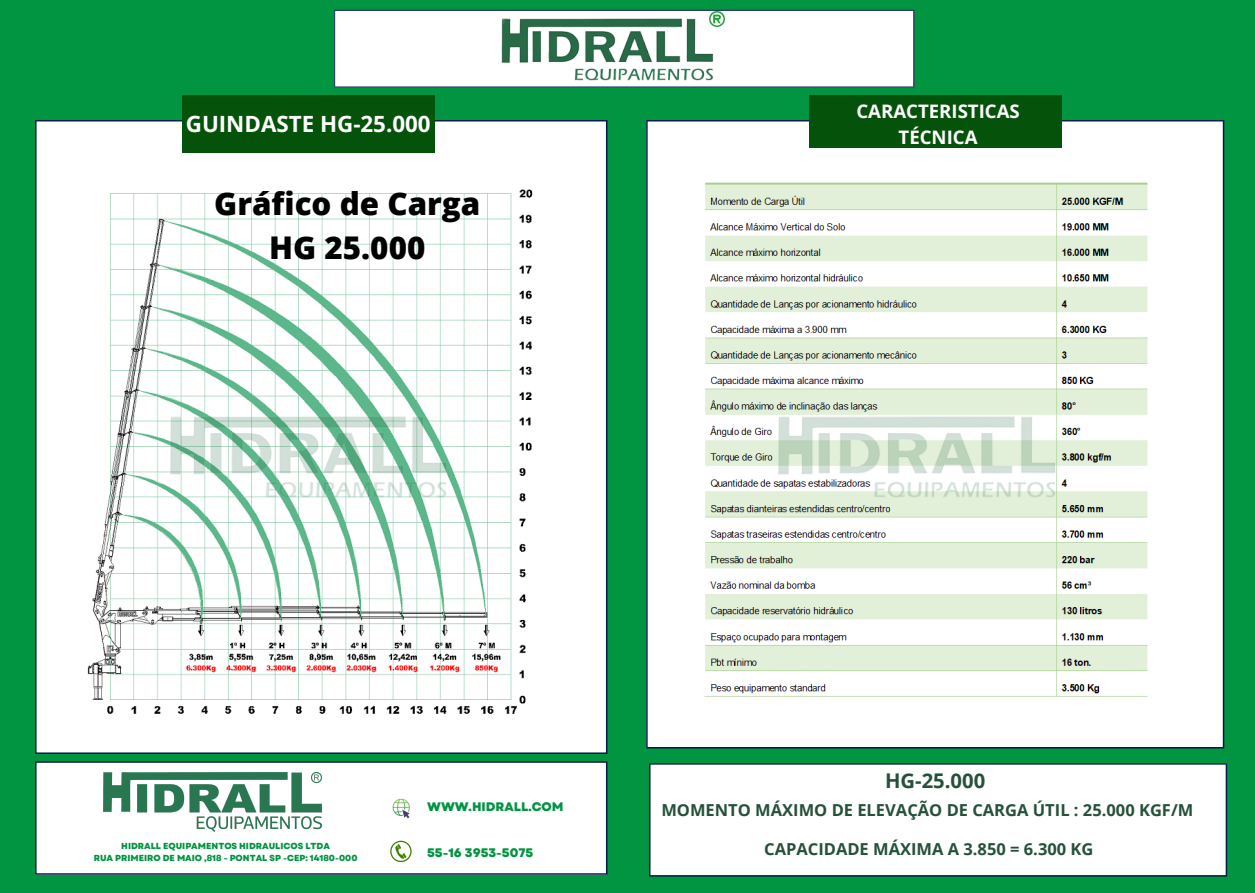
<style>
.page{position:relative;width:1255px;height:893px;background:#fff}
.page>*{position:absolute;margin:0;border:0;box-sizing:border-box;transform-origin:0 0}
.t1{font:800 31.28px "Open Sans";color:#000}
.t2{font:700 22.35px "Open Sans";color:#fff}
.t3{font:700 20.25px "Open Sans";color:#25513b}
.t4{font:700 18.6px/25.9px "Open Sans";color:#fff;text-align:center}
.t5{font:700 16.5px "Open Sans";color:#25513b}
.t6{font:800 12.38px "Garet";color:#019441}
.t7{font:800 8.77px "Garet";color:#019441}
</style>
<div class="page">
<div style="left:0;top:0;width:1254px;height:892px;background:#019441"></div>
<div style="left:35px;top:761px;width:572px;height:113px;background:#fff"></div>
<div style="left:334px;top:10px;width:580px;height:78px;background:#fff"></div>
<div style="left:35px;top:120px;width:572px;height:634px;background:#fff"></div>
<img style="left:497px;top:9px;width:220px;height:79px">
<div style="left:182px;top:95px;width:252px;height:58px;background:#05530a"></div>
<img style="left:709px;top:11px;width:15px;height:15px">
<svg style="left:646px;top:120px;width:577px;height:628px;background:#dde1e6"></svg>
<div style="left:649px;top:763px;width:577px;height:113px;background:#fff"></div>
<div style="left:808px;top:95px;width:253px;height:58px;background:#05530a"></div>
<img style="left:81px;top:176px;width:480px;height:561px">
<img style="left:164px;top:312px;width:288px;height:289px">
<img style="left:698px;top:148px;width:457px;height:560px">
<img style="left:772px;top:312px;width:289px;height:289px">
<img style="left:103px;top:772px;width:218px;height:59px">
<img style="left:385px;top:792px;width:32px;height:32px">
<svg style="left:390px;top:840px;width:21px;height:22px"></svg>
<p class="t2" style="left:186px;top:108px;width:246px">GUINDASTE HG-25.000</p>
<p class="t4" style="left:856px;top:98px;width:165px">CARACTERISTICAS<br>TÉCNICA</p>
<p class="t1" style="left:214px;top:182px;width:267px">Gráfico de Carga</p>
<p class="t1" style="left:269px;top:225px;width:157px">HG 25.000</p>
<p class="t7" style="left:121px;top:839px;width:210px">HIDRALL EQUIPAMENTOS HIDRAULICOS LTDA</p>
<p class="t7" style="left:94px;top:851px;width:265px">RUA PRIMEIRO DE MAIO ,818 - PONTAL SP -CEP: 14180-000</p>
<p class="t6" style="left:427px;top:797px;width:138px">WWW.HIDRALL.COM</p>
<p class="t6" style="left:427px;top:843px;width:108px">55-16 3953-5075</p>
<p class="t3" style="left:884px;top:766px;width:102px">HG-25.000</p>
<p class="t5" style="left:661px;top:798px;width:533px">MOMENTO MÁXIMO DE ELEVAÇÃO DE CARGA ÚTIL : 25.000 KGF/M</p>
<p class="t5" style="left:764px;top:837px;width:331px">CAPACIDADE MÁXIMA A 3.850 = 6.300 KG</p>
</div>
